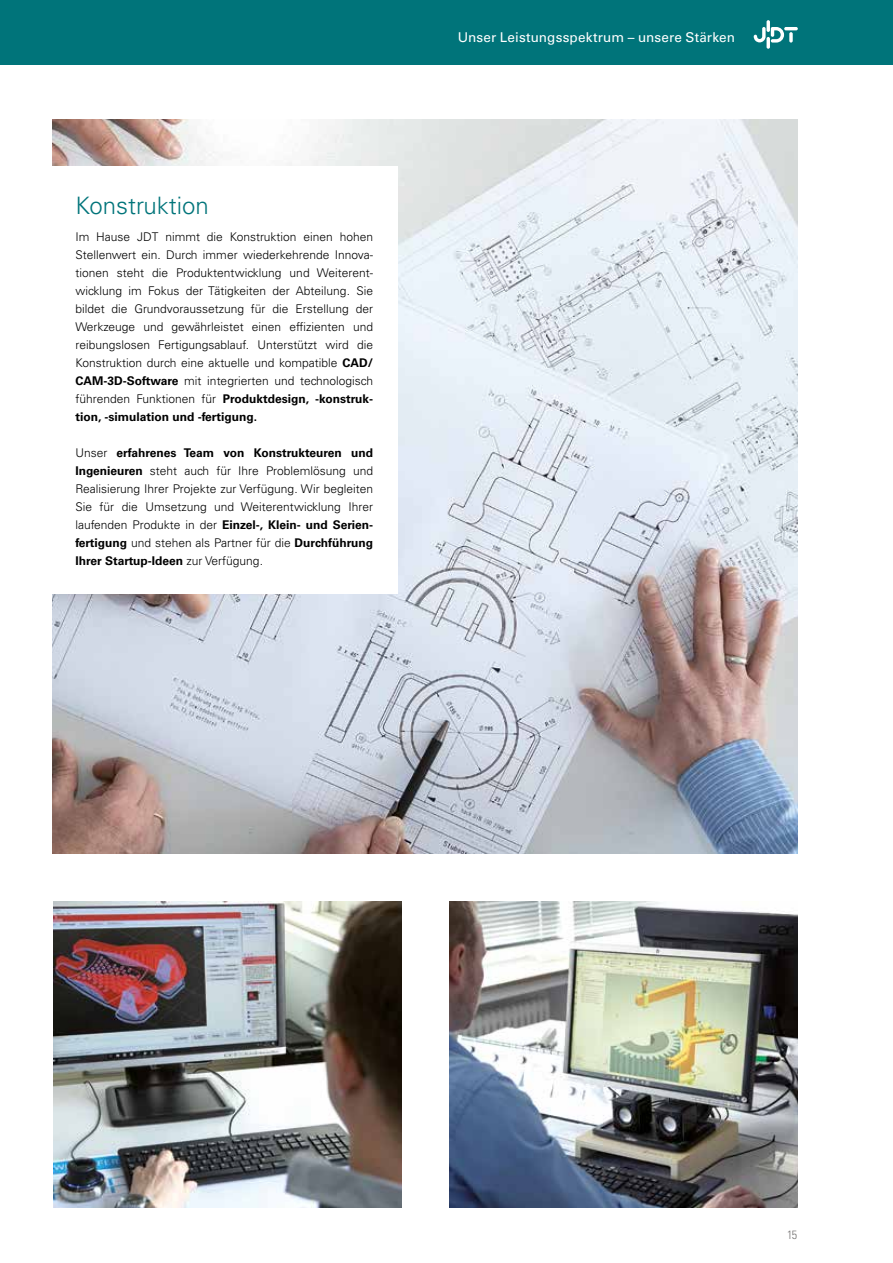
<style>
.page{position:relative;width:893px;height:1263px;background:#fff}
.page>*{position:absolute;margin:0;border:0;box-sizing:border-box;transform-origin:0 0}
.t1{font:300 24px "Univers LT Std";color:#00747a}
.t2{font:13.5px "Univers LT Std";letter-spacing:.01em;color:#fff}
.t3{font:300 12px/18px "Univers LT Std";color:#000;text-align:justify}
.t4{font:300 condensed 12px "Univers LT Std";color:#757473}
.s1{font-weight:700}
</style>
<div class="page">
<div style="left:0;top:0;width:893px;height:65px;background:#00747a"></div>
<svg style="left:754px;top:27px;width:30px;height:16px"></svg>
<svg style="left:766px;top:20px;width:4px;height:12px"></svg>
<svg style="left:766px;top:37px;width:4px;height:12px"></svg>
<svg style="left:789px;top:32px;width:4px;height:11px"></svg>
<hr style="left:784px;top:27px;width:14px;height:3px;background:#fff;border-radius:2px">
<img style="left:52px;top:119px;width:745px;height:734px">
<div style="left:47px;top:166px;width:351px;height:427px;background:#fff"></div>
<img style="left:53px;top:901px;width:349px;height:306px">
<img style="left:449px;top:901px;width:349px;height:306px">
<h1 class="t1" style="left:75px;top:191px;width:135px">Konstruktion</h1>
<p class="t3" style="left:75px;top:228px;width:299px">Im Hause JDT nimmt die Konstruktion einen hohen Stellenwert ein. Durch immer wiederkehrende Innova&shy;tionen steht die Produktentwicklung und Weiterent&shy;wicklung im Fokus der Tätigkeiten der Abteilung. Sie bildet die Grundvoraussetzung für die Erstellung der Werkzeuge und gewährleistet einen effizienten und reibungslosen Fertigungsablauf. Unterstützt wird die Konstruktion durch eine aktuelle und kompatible <span class="s1">CAD/ CAM-3D-Software</span> mit integrierten und technologisch führenden Funktionen für <span class="s1">Produktdesign, -konstruk&shy;tion, -simulation und -fertigung.</span></p>
<p class="t3" style="left:75px;top:444px;width:299px">Unser <span class="s1">erfahrenes Team von Konstrukteuren und Ingenieuren</span> steht auch für Ihre Problemlösung und Realisierung Ihrer Projekte zur Verfügung. Wir begleiten Sie für die Umsetzung und Weiterentwicklung Ihrer laufenden Produkte in der <span class="s1">Einzel-, Klein- und Serien&shy;fertigung</span> und stehen als Partner für die <span class="s1">Durchführung Ihrer Startup-Ideen</span> zur Verfügung.</p>
<p class="t2" style="left:458px;top:29px;width:279px">Unser Leistungsspektrum – unsere Stärken</p>
<p class="t4" style="left:787px;top:1227px;width:12px">15</p>
</div>
